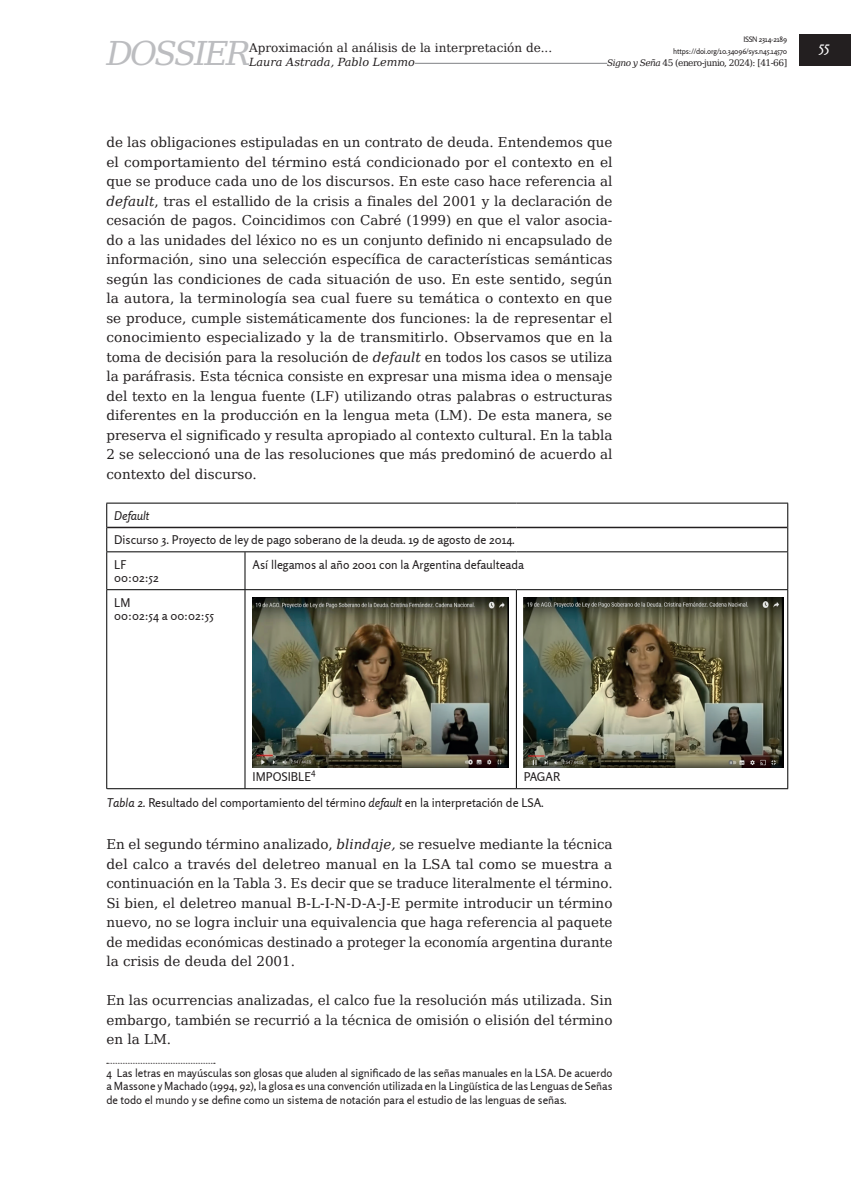
<style>
.page{position:relative;width:851px;height:1191px;background:#fff}
.page>*{position:absolute;margin:0;border:0;box-sizing:border-box;transform-origin:0 0}
.t1{font:italic 33px "DejaVu Serif";letter-spacing:-.08em;color:#bcbdc0}
.t2{font:15px "Rosario";color:#fff}
.t3{font:13.5px/19.5px "DejaVu Serif";color:#231f20;text-align:justify}
.t4{font:12px/24.3px "Rosario";color:#231f20}
.t5{font:12px "DejaVu Serif";color:#231f20}
.t6{font:italic 12px "Rosario";color:#231f20}
.t7{font:italic 11.25px "DejaVu Serif";color:#231f20}
.t8{font:11.1px/13.5px "Rosario";color:#231f20;text-align:justify}
.t9{font:9px "DejaVu Serif";letter-spacing:-.06em;color:#231f20}
.t10{font:9px "Rosario";color:#231f20}
.t11{font:7.5px/12px "Rosario";letter-spacing:-.02em;color:#231f20;text-align:right}
.s1{font-style:italic}
</style>
<div class="page">
<hr style="left:112px;top:63px;width:540px;height:1px;background:#808285">
<div style="left:607px;top:55px;width:180px;height:15px;background:#fff"></div>
<div style="left:106px;top:46px;width:145px;height:27px;background:#fff"></div>
<div style="left:799px;top:35px;width:51px;height:31px;background:#231f20"></div>
<div style="left:249px;top:55px;width:166px;height:15px;background:#fff"></div>
<hr style="left:106px;top:503px;width:139px;height:1px;background:#000001">
<hr style="left:245px;top:503px;width:271px;height:1px;background:#000001">
<hr style="left:516px;top:503px;width:272px;height:1px;background:#000001">
<svg style="left:106px;top:503px;width:1px;height:48px"></svg>
<svg style="left:787px;top:503px;width:1px;height:48px"></svg>
<hr style="left:106px;top:551px;width:139px;height:1px;background:#000001">
<hr style="left:106px;top:552px;width:1px;height:37px;background:#000001">
<hr style="left:245px;top:551px;width:271px;height:1px;background:#000001">
<hr style="left:244px;top:552px;width:1px;height:37px;background:#000001">
<hr style="left:516px;top:551px;width:272px;height:1px;background:#000001">
<hr style="left:787px;top:552px;width:1px;height:37px;background:#000001">
<hr style="left:106px;top:589px;width:139px;height:1px;background:#000001">
<hr style="left:106px;top:590px;width:1px;height:198px;background:#000001">
<hr style="left:245px;top:589px;width:271px;height:1px;background:#000001">
<hr style="left:244px;top:590px;width:1px;height:198px;background:#000001">
<hr style="left:516px;top:589px;width:272px;height:1px;background:#000001">
<hr style="left:516px;top:590px;width:1px;height:198px;background:#000001">
<hr style="left:787px;top:590px;width:1px;height:198px;background:#000001">
<hr style="left:106px;top:788px;width:139px;height:1px;background:#000001">
<hr style="left:245px;top:788px;width:271px;height:1px;background:#000001">
<hr style="left:516px;top:788px;width:272px;height:1px;background:#000001">
<hr style="left:107px;top:527px;width:138px;height:1px;background:#231f20">
<hr style="left:245px;top:527px;width:271px;height:1px;background:#231f20">
<hr style="left:516px;top:527px;width:271px;height:1px;background:#231f20">
<img style="left:252px;top:597px;width:256px;height:170px">
<img style="left:524px;top:597px;width:258px;height:170px">
<svg style="left:107px;top:1063px;width:108px;height:1px"></svg>
<h1 class="t1" style="left:106px;top:29px;width:146px">DOSSIER</h1>
<p class="t5" style="left:249px;top:39px;width:304px">Aproximación al análisis de la interpretación de...</p>
<p class="t7" style="left:249px;top:53px;width:167px">Laura Astrada, Pablo Lemmo</p>
<p class="t11" style="left:673px;top:33px;width:115px">ISSN 2314-2189 https://doi.org/10.34096/sys.n45.14570</p>
<p class="t9" style="left:607px;top:56px;width:181px"><span class="s1">Signo y Seña</span> 45 (enero-junio, 2024): [41-66]</p>
<p class="t3" style="left:106px;top:132px;width:507px">de las obligaciones estipuladas en un contrato de deuda. Entendemos que el comportamiento del término está condicionado por el contexto en el que se produce cada uno de los discursos. En este caso hace referencia al <span class="s1">default</span>, tras el estallido de la crisis a finales del 2001 y la declaración de cesación de pagos. Coincidimos con Cabré (1999) en que el valor asocia&shy;do a las unidades del léxico no es un conjunto definido ni encapsulado de información, sino una selección específica de características semánticas según las condiciones de cada situación de uso. En este sentido, según la autora, la terminología sea cual fuere su temática o contexto en que se produce, cumple sistemáticamente dos funciones: la de representar el conocimiento especializado y la de transmitirlo. Observamos que en la toma de decisión para la resolución de <span class="s1">default</span> en todos los casos se utiliza la paráfrasis. Esta técnica consiste en expresar una misma idea o mensaje del texto en la lengua fuente (LF) utilizando otras palabras o estructuras diferentes en la producción en la lengua meta (LM). De esta manera, se preserva el significado y resulta apropiado al contexto cultural. En la tabla 2 se seleccionó una de las resoluciones que más predominó de acuerdo al contexto del discurso.</p>
<p class="t6" style="left:114px;top:508px;width:37px">Default</p>
<p class="t4" style="left:114px;top:528px;width:402px">Discurso 3. Proyecto de ley de pago soberano de la deuda. 19 de agosto de 2014.<br>LF</p>
<p class="t4" style="left:114px;top:566px;width:46px">00:02:52</p>
<p class="t4" style="left:252px;top:552px;width:273px">Así llegamos al año 2001 con la Argentina defaulteada</p>
<p class="t4" style="left:114px;top:595px;width:101px;line-height:13.5px">LM<br>00:02:54 a 00:02:55</p>
<p class="t2" style="left:818px;top:38px;width:13px">55</p>
<p class="t4" style="left:252px;top:764px;width:60px">IMPOSIBLE</p>
<p class="t10" style="left:311px;top:766px;width:6px">4</p>
<p class="t4" style="left:107px;top:764px;width:454px;line-height:25.3px;text-indent:416px">PAGAR<br><span class="s1">Tabla 2</span>. Resultado del comportamiento del término <span class="s1">default</span> en la interpretación de LSA.</p>
<p class="t3" style="left:106px;top:834px;width:507px">En el segundo término analizado, <span class="s1">blindaje,</span> se resuelve mediante la técnica del calco a través del deletreo manual en la LSA tal como se muestra a continuación en la Tabla 3. Es decir que se traduce literalmente el término.<br>Si bien, el deletreo manual B-L-I-N-D-A-J-E permite introducir un término nuevo, no se logra incluir una equivalencia que haga referencia al paquete de medidas económicas destinado a proteger la economía argentina durante la crisis de deuda del 2001.</p>
<p class="t3" style="left:106px;top:990px;width:507px">En las ocurrencias analizadas, el calco fue la resolución más utilizada. Sin embargo, también se recurrió a la técnica de omisión o elisión del término en la LM.</p>
<p class="t8" style="left:106px;top:1066px;width:507px">4 Las letras en mayúsculas son glosas que aluden al significado de las señas manuales en la LSA. De acuerdo a Massone y Machado (1994, 92), la glosa es una convención utilizada en la Lingüística de las Lenguas de Señas de todo el mundo y se define como un sistema de notación para el estudio de las lenguas de señas.</p>
</div>
